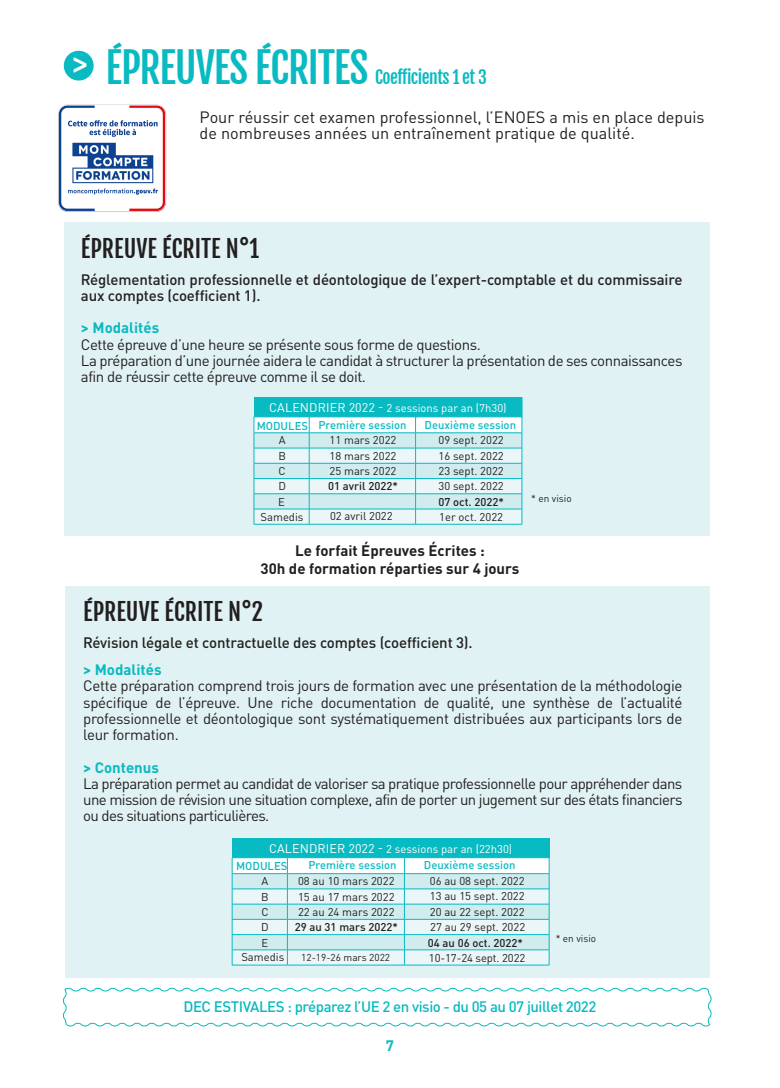
<style>
.page{position:relative;width:780px;height:1088px;background:#fff}
.page>*{position:absolute;margin:0;border:0;box-sizing:border-box;transform-origin:0 0}
.t1{font:41.25px "Fjalla One";letter-spacing:-.03em;color:#08bac1}
.t2{font:700 31.25px "Calibri";color:#fff}
.t3{font:23.75px "Fjalla One";color:#231f20}
.t4{font:17.5px "Fjalla One";letter-spacing:-.03em;color:#08bac1}
.t5{font:16.25px/16.2px "DINOT";color:#231f20}
.t6{font:15px/16.2px "DINOT";letter-spacing:-.03em;color:#231f20;text-align:justify}
.t7{font:500 15px/16.2px "DINOT";letter-spacing:-.01em;color:#231f20}
.t8{font:700 15px/18px "DINOT";color:#231f20;text-align:center}
.t9{font:500 15px "DINOT";letter-spacing:-.03em;color:#08bac1}
.t10{font:700 15px "DINOT";color:#08bac1}
.t11{font:11.25px/15.4px "DINOT";color:#231f20;text-align:justify}
.t12{font:500 11.25px/16.9px "DINOT";color:#08bac1}
.t13{font:500 11.25px "DINOT";color:#231f20}
.t14{font:11.25px "DINOT";color:#fff}
.t15{font:10px "DINOT";color:#231f20}
.s1{font-weight:400;font-size:12.5px;color:#fff}
.s2{font-weight:400;color:#fff}
.s3{font-size:12.5px}
</style>
<div class="page">
<div style="left:64px;top:222px;width:645px;height:314px;background:#e0f2f3"></div>
<div style="left:65px;top:587px;width:644px;height:391px;background:#e0f2f3"></div>
<hr style="left:232px;top:965px;width:55px;height:1px;background:#08bac1">
<hr style="left:287px;top:965px;width:117px;height:1px;background:#08bac1">
<hr style="left:404px;top:965px;width:145px;height:1px;background:#08bac1">
<svg style="left:232px;top:838px;width:318px;height:127px"></svg>
<hr style="left:254px;top:524px;width:55px;height:1px;background:#08bac1">
<hr style="left:309px;top:524px;width:106px;height:1px;background:#08bac1">
<hr style="left:415px;top:524px;width:107px;height:1px;background:#08bac1">
<svg style="left:254px;top:397px;width:268px;height:127px"></svg>
<div style="left:64px;top:51px;width:30px;height:30px;background:#08bac1;border-radius:50%"></div>
<svg style="left:63px;top:987px;width:649px;height:40px"></svg>
<img style="left:58px;top:105px;width:109px;height:107px">
<h2 class="t2" style="left:72px;top:42px;width:17px">&gt;</h2>
<h1 class="t1" style="left:106px;top:43px;width:264px">ÉPREUVES ÉCRITES</h1>
<p class="t4" style="left:375px;top:67px;width:113px">Coefficients 1 et 3</p>
<p class="t5" style="left:200px;top:108px;width:506px">Pour réussir cet examen professionnel, l’ENOES a mis en place depuis de nombreuses années un entraînement pratique de qualité.</p>
<h3 class="t3" style="left:81px;top:234px;width:179px">ÉPREUVE ÉCRITE N°1</h3>
<p class="t7" style="left:81px;top:271px;width:603px">Réglementation professionnelle et déontologique de l’expert-comptable et du commissaire aux comptes (coefficient 1).</p>
<p class="t10" style="left:81px;top:318px;width:80px">&gt; Modalités</p>
<p class="t6" style="left:81px;top:336px;width:603px;text-align:left">Cette épreuve d’une heure se présente sous forme de questions.<br>La préparation d’une journée aidera le candidat à structurer la présentation de ses connaissances afin de réussir cette épreuve comme il se doit.</p>
<p class="t12" style="left:257px;top:399px;width:251px;text-indent:13px"><span class="s1">CALENDRIER 2022 -</span> <span class="s2">2 sessions par an (7h30)<br></span>MODULES Première session</p>
<p class="t11" style="left:278px;top:433px;width:9px">A B C D</p>
<p class="t11" style="left:260px;top:509px;width:44px">Samedis</p>
<p class="t12" style="left:424px;top:416px;width:93px">Deuxième session</p>
<p class="t11" style="left:329px;top:432px;width:68px">11 mars 2022</p>
<p class="t11" style="left:438px;top:432px;width:67px">09 sept. 2022</p>
<p class="t11" style="left:329px;top:448px;width:68px">18 mars 2022</p>
<p class="t11" style="left:438px;top:448px;width:67px">16 sept. 2022</p>
<p class="t11" style="left:329px;top:463px;width:68px">25 mars 2022</p>
<p class="t11" style="left:438px;top:463px;width:67px">23 sept. 2022</p>
<p class="t13" style="left:328px;top:479px;width:71px">01 avril 2022*</p>
<p class="t11" style="left:438px;top:478px;width:67px">30 sept. 2022</p>
<p class="t11" style="left:330px;top:508px;width:64px">02 avril 2022</p>
<p class="t11" style="left:439px;top:509px;width:65px">1er oct. 2022</p>
<p class="t13" style="left:438px;top:494px;width:67px">07 oct. 2022*</p>
<p class="t11" style="left:278px;top:494px;width:8px">E</p>
<p class="t15" style="left:531px;top:492px;width:42px">* en visio</p>
<p class="t8" style="left:260px;top:541px;width:260px">Le forfait Épreuves Écrites :<br>30h de formation réparties sur 4 jours</p>
<h3 class="t3" style="left:83px;top:597px;width:181px">ÉPREUVE ÉCRITE N°2</h3>
<p class="t7" style="left:83px;top:634px;width:391px">Révision légale et contractuelle des comptes (coefficient 3).</p>
<p class="t10" style="left:83px;top:660px;width:80px">&gt; Modalités</p>
<p class="t6" style="left:83px;top:677px;width:600px">Cette préparation comprend trois jours de formation avec une présentation de la méthodologie spécifique de l’épreuve. Une riche documentation de qualité, une synthèse de l’actualité professionnelle et déontologique sont systématiquement distribuées aux participants lors de leur formation.</p>
<p class="t10" style="left:83px;top:757px;width:77px">&gt; Contenus</p>
<p class="t6" style="left:83px;top:775px;width:600px">La préparation permet au candidat de valoriser sa pratique professionnelle pour appréhender dans une mission de révision une situation complexe, afin de porter un jugement sur des états financiers ou des situations particulières.</p>
<p class="t14" style="left:269px;top:841px;width:245px"><span class="s3">CALENDRIER 2022 -</span> 2 sessions par an (22h30)</p>
<p class="t12" style="left:236px;top:857px;width:53px">MODULES</p>
<p class="t12" style="left:308px;top:856px;width:90px">Première session</p>
<p class="t12" style="left:424px;top:856px;width:93px">Deuxième session</p>
<p class="t11" style="left:261px;top:873px;width:9px">A B C D E</p>
<p class="t11" style="left:241px;top:949px;width:44px">Samedis</p>
<p class="t15" style="left:301px;top:951px;width:90px">12-19-26 mars 2022</p>
<p class="t11" style="left:429px;top:950px;width:98px">10-17-24 sept. 2022</p>
<p class="t11" style="left:298px;top:873px;width:98px">08 au 10 mars 2022</p>
<p class="t11" style="left:430px;top:873px;width:96px">06 au 08 sept. 2022</p>
<p class="t11" style="left:430px;top:888px;width:96px">13 au 15 sept. 2022</p>
<p class="t11" style="left:298px;top:889px;width:98px;line-height:15px">15 au 17 mars 2022<br>22 au 24 mars 2022</p>
<p class="t11" style="left:430px;top:904px;width:96px">20 au 22 sept. 2022</p>
<p class="t11" style="left:430px;top:919px;width:96px">27 au 29 sept. 2022</p>
<p class="t13" style="left:295px;top:920px;width:104px">29 au 31 mars 2022*</p>
<p class="t13" style="left:428px;top:936px;width:97px">04 au 06 oct. 2022*</p>
<p class="t15" style="left:555px;top:932px;width:42px">* en visio</p>
<p class="t9" style="left:183px;top:997px;width:414px">DEC ESTIVALES : préparez l’UE 2 en visio - du 05 au 07 juillet 2022</p>
<p class="t10" style="left:386px;top:1035px;width:10px">7</p>
</div>
